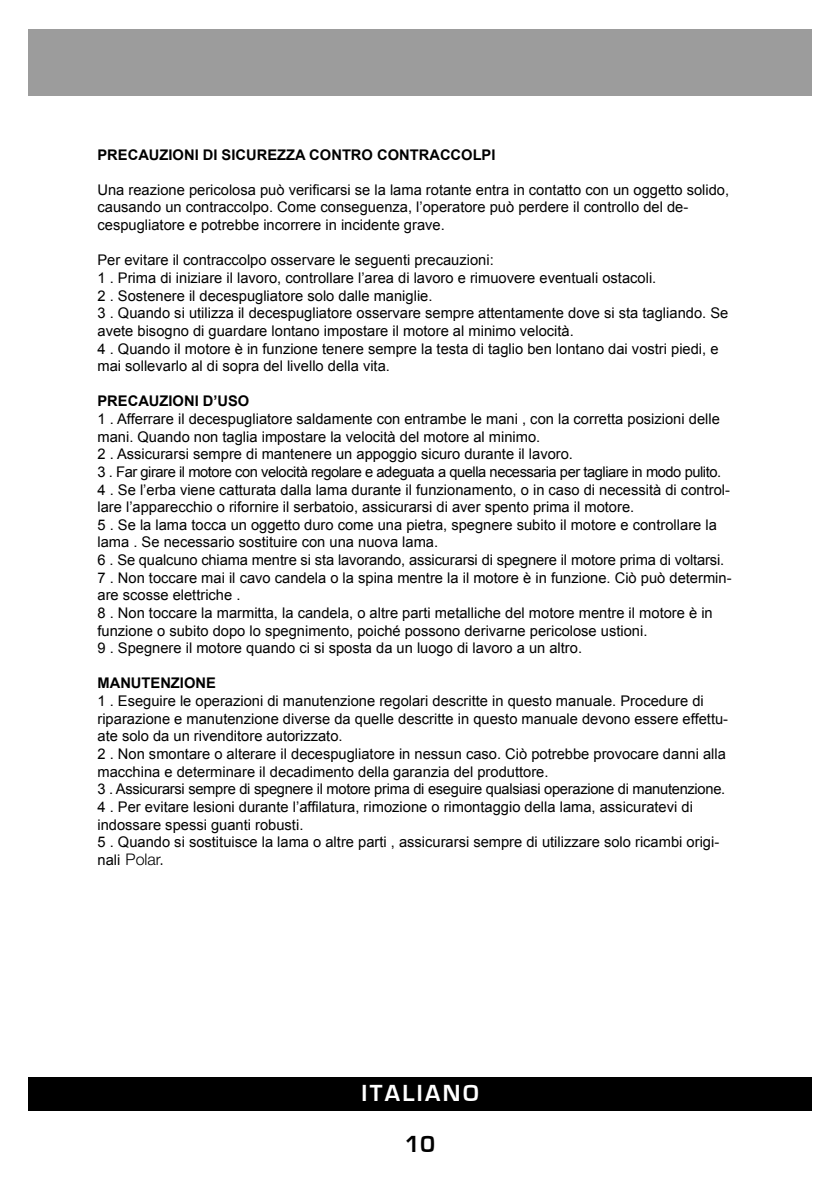
<style>
.page{position:relative;width:840px;height:1191px;background:#fff}
.page>*{position:absolute;margin:0;border:0;box-sizing:border-box;transform-origin:0 0}
.t1{font:700 24px "Eurostile";letter-spacing:.1em;color:#fff}
.t2{font:700 24px "Eurostile";color:#000}
.t3{font:300 16px "Helvetica Neue LT Pro";color:#000}
.t4{font:14.6px/17.6px "Arial";color:#000}
.t5{font:700 14.6px "Arial";color:#000}
.s1{font-weight:700}
</style>
<div class="page">
<div style="left:28px;top:1077px;width:783px;height:33px;background:#000"></div>
<div style="left:28px;top:29px;width:783px;height:66px;background:#9c9c9c"></div>
<p class="t5" style="left:97px;top:145px;width:399px">PRECAUZIONI DI SICUREZZA CONTRO CONTRACCOLPI</p>
<p class="t4" style="left:97px;top:181px;width:632px">Una reazione pericolosa può verificarsi se la lama rotante entra in contatto con un oggetto solido, causando un contraccolpo. Come conseguenza, l’operatore può perdere il controllo del de&shy;cespugliatore e potrebbe incorrere in incidente grave.</p>
<p class="t4" style="left:97px;top:251px;width:632px">Per evitare il contraccolpo osservare le seguenti precauzioni:<br>1 . Prima di iniziare il lavoro, controllare l’area di lavoro e rimuovere eventuali ostacoli.<br>2 . Sostenere il decespugliatore solo dalle maniglie.<br>3 . Quando si utilizza il decespugliatore osservare sempre attentamente dove si sta tagliando. Se avete bisogno di guardare lontano impostare il motore al minimo velocità.<br>4 . Quando il motore è in funzione tenere sempre la testa di taglio ben lontano dai vostri piedi, e mai sollevarlo al di sopra del livello della vita.</p>
<p class="t4" style="left:97px;top:392px;width:635px"><span class="s1">PRECAUZIONI D’USO<br></span>1 . Afferrare il decespugliatore saldamente con entrambe le mani , con la corretta posizioni delle mani. Quando non taglia impostare la velocità del motore al minimo.<br>2 . Assicurarsi sempre di mantenere un appoggio sicuro durante il lavoro.<br>3 . Far girare il motore con velocità regolare e adeguata a quella necessaria per tagliare in modo pulito.<br>4 . Se l’erba viene catturata dalla lama durante il funzionamento, o in caso di necessità di control&shy;lare l’apparecchio o rifornire il serbatoio, assicurarsi di aver spento prima il motore.<br>5 . Se la lama tocca un oggetto duro come una pietra, spegnere subito il motore e controllare la lama . Se necessario sostituire con una nuova lama.<br>6 . Se qualcuno chiama mentre si sta lavorando, assicurarsi di spegnere il motore prima di voltarsi.<br>7 . Non toccare mai il cavo candela o la spina mentre la il motore è in funzione. Ciò può determin&shy;are scosse elettriche .<br>8 . Non toccare la marmitta, la candela, o altre parti metalliche del motore mentre il motore è in funzione o subito dopo lo spegnimento, poiché possono derivarne pericolose ustioni.<br>9 . Spegnere il motore quando ci si sposta da un luogo di lavoro a un altro.</p>
<p class="t4" style="left:97px;top:674px;width:632px"><span class="s1">MANUTENZIONE<br></span>1 . Eseguire le operazioni di manutenzione regolari descritte in questo manuale. Procedure di riparazione e manutenzione diverse da quelle descritte in questo manuale devono essere effettu&shy;ate solo da un rivenditore autorizzato.<br>2 . Non smontare o alterare il decespugliatore in nessun caso. Ciò potrebbe provocare danni alla macchina e determinare il decadimento della garanzia del produttore.<br>3 . Assicurarsi sempre di spegnere il motore prima di eseguire qualsiasi operazione di manutenzione.<br>4 . Per evitare lesioni durante l’affilatura, rimozione o rimontaggio della lama, assicuratevi di indossare spessi guanti robusti.<br>5 . Quando si sostituisce la lama o altre parti , assicurarsi sempre di utilizzare solo ricambi origi&shy;nali HYUNDAI.</p>
<p class="t3" style="left:125px;top:849px;width:40px">Polar.</p>
<h1 class="t1" style="left:361px;top:1079px;width:119px">ITALIANO</h1>
<h1 class="t2" style="left:404px;top:1130px;width:32px">10</h1>
</div>
